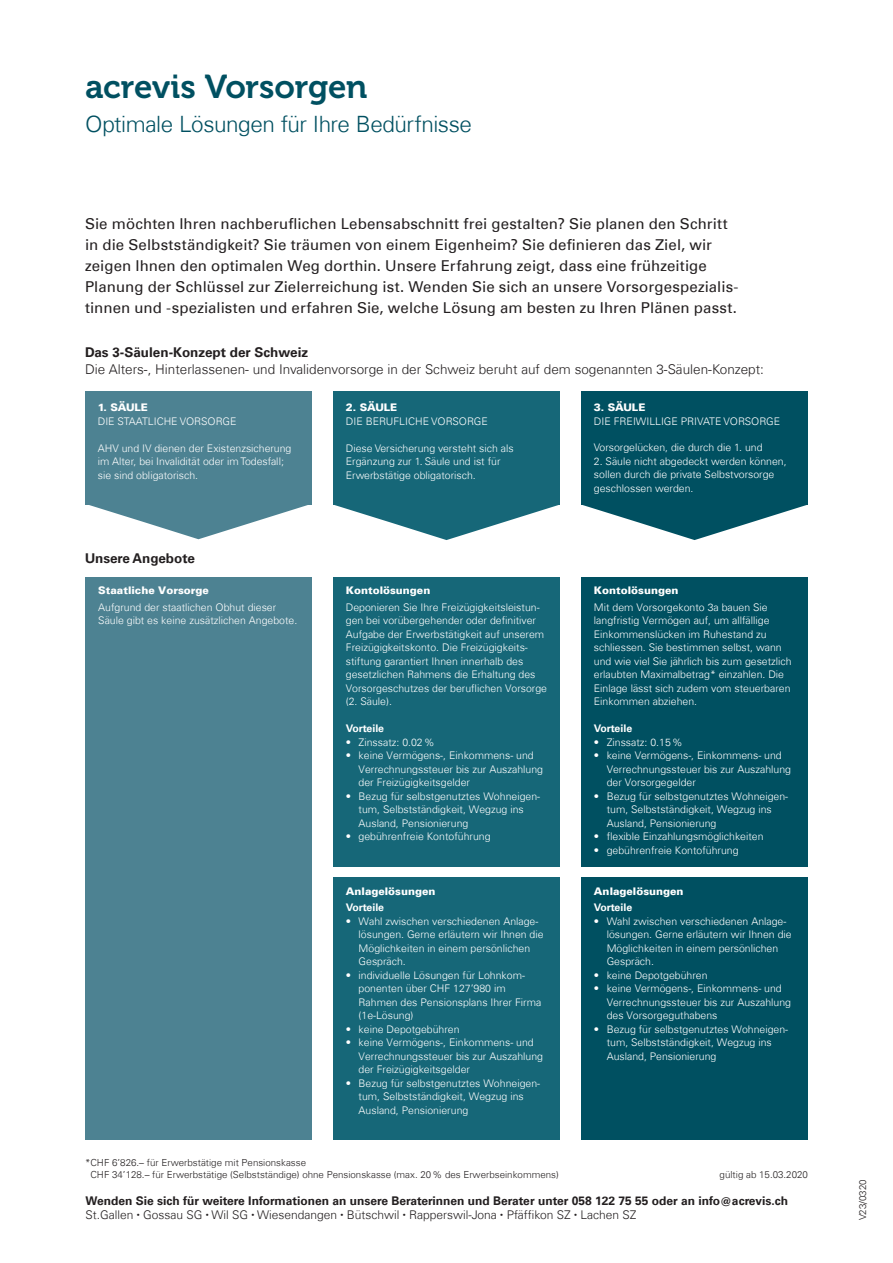
<style>
.page{position:relative;width:893px;height:1263px;background:#fff}
.page>*{position:absolute;margin:0;border:0;box-sizing:border-box;transform-origin:0 0}
.t1{font:33px "Museo 700";letter-spacing:-.01em;color:#005061}
.t2{font:300 22.5px "Univers Com 45";letter-spacing:-.02em;color:#005061}
.t3{font:15px/21px "Univers Com 55 Roman";letter-spacing:.01em;color:#231f20}
.t4{font:300 13.5px "Univers Com 45";color:#231f20}
.t5{font:700 13.5px "Univers Com 65";color:#231f20}
.t6{font:700 12px "Univers Com 65";color:#231f20}
.t7{font:300 12px "Univers Com 45";color:#231f20}
.t8{font:300 10.5px/13.5px "Univers Com 45";color:#fff}
.t9{font:900 10.5px "Univers Com 75";color:#fff}
.t10{font:700 10.5px "Univers Com 65";color:#fff}
.t11{font:300 9.75px/12px "Univers Com 45";color:#231f20}
.s1{font-size:6px}
</style>
<div class="page">
<div style="left:86px;top:577px;width:226px;height:563px;background:#4d8292"></div>
<div style="left:333px;top:577px;width:227px;height:290px;background:#166778"></div>
<div style="left:333px;top:877px;width:227px;height:263px;background:#166778"></div>
<div style="left:581px;top:577px;width:227px;height:290px;background:#005061"></div>
<div style="left:581px;top:877px;width:227px;height:263px;background:#005061"></div>
<div style="left:85px;top:391px;width:227px;height:113px;background:#4d8292"></div>
<svg style="left:85px;top:504px;width:227px;height:35px"></svg>
<div style="left:333px;top:391px;width:227px;height:113px;background:#166778"></div>
<svg style="left:333px;top:504px;width:227px;height:36px"></svg>
<div style="left:581px;top:391px;width:227px;height:113px;background:#005061"></div>
<svg style="left:581px;top:504px;width:227px;height:36px"></svg>
<h1 class="t1" style="left:85px;top:68px;width:284px">acrevis Vorsorgen</h1>
<h2 class="t2" style="left:85px;top:111px;width:388px">Optimale Lösungen für Ihre Bedürfnisse</h2>
<p class="t3" style="left:85px;top:214px;width:655px">Sie möchten Ihren nachberuflichen Lebensabschnitt frei gestalten? Sie planen den Schritt in die Selbstständigkeit? Sie träumen von einem Eigenheim? Sie definieren das Ziel, wir zeigen Ihnen den optimalen Weg dorthin. Unsere Erfahrung zeigt, dass eine frühzeitige Planung der Schlüssel zur Zielerreichung ist. Wenden Sie sich an unsere Vorsorgespezialis&shy;tinnen und -spezialisten und erfahren Sie, welche Lösung am besten zu Ihren Plänen passt.</p>
<p class="t5" style="left:85px;top:344px;width:225px">Das 3-Säulen-Konzept der Schweiz</p>
<p class="t4" style="left:85px;top:361px;width:680px">Die Alters-, Hinterlassenen- und Invalidenvorsorge in der Schweiz beruht auf dem sogenannten 3-Säulen-Konzept:</p>
<p class="t9" style="left:98px;top:401px;width:52px">1. SÄULE</p>
<p class="t8" style="left:98px;top:414px;width:140px">DIE STAATLICHE VORSORGE</p>
<p class="t8" style="left:98px;top:441px;width:195px">AHV und IV dienen der Existenzsicherung im Alter, bei Invalidität oder im Todesfall; sie sind obligatorisch.</p>
<p class="t5" style="left:85px;top:550px;width:111px">Unsere Angebote</p>
<p class="t9" style="left:98px;top:584px;width:112px">Staatliche Vorsorge</p>
<p class="t8" style="left:98px;top:600px;width:200px">Aufgrund der staatlichen Obhut dieser<br>Säule gibt es keine zusätzlichen Angebote.</p>
<p class="t9" style="left:346px;top:401px;width:53px">2. SÄULE</p>
<p class="t8" style="left:346px;top:414px;width:143px">DIE BERUFLICHE VORSORGE</p>
<p class="t8" style="left:346px;top:441px;width:169px">Diese Versicherung versteht sich als<br>Ergänzung zur 1. Säule und ist für<br>Erwerbstätige obligatorisch.</p>
<p class="t9" style="left:346px;top:584px;width:86px">Kontolösungen</p>
<p class="t8" style="left:346px;top:600px;width:203px">Deponieren Sie Ihre Freizügigkeitsleistun&shy;gen bei vorübergehender oder definitiver Aufgabe der Erwerbstätigkeit auf unserem Freizügigkeitskonto. Die Freizügigkeits&shy;stiftung garantiert Ihnen innerhalb des gesetzlichen Rahmens die Erhaltung des Vorsorgeschutzes der beruflichen Vorsorge (2. Säule).</p>
<p class="t10" style="left:346px;top:722px;width:40px">Vorteile</p>
<p class="t8" style="left:346px;top:735px;width:90px">• Zinssatz: 0.02%</p>
<p class="t8" style="left:359px;top:749px;width:186px;text-indent:-13px">• keine Vermögens-, Einkommens- und<br>Verrechnungssteuer bis zur Auszahlung der Freizügigkeitsgelder</p>
<p class="t8" style="left:359px;top:789px;width:183px;text-indent:-13px">• Bezug für selbstgenutztes Wohneigen&shy;tum, Selbstständigkeit, Wegzug ins<br>Ausland, Pensionierung</p>
<p class="t8" style="left:346px;top:830px;width:146px">• gebührenfreie Kontoführung</p>
<p class="t9" style="left:346px;top:884px;width:91px">Anlagelösungen</p>
<p class="t10" style="left:346px;top:901px;width:40px">Vorteile</p>
<p class="t8" style="left:359px;top:914px;width:186px;text-indent:-13px">• Wahl zwischen verschiedenen Anlage&shy;lösungen. Gerne erläutern wir Ihnen die<br>Möglichkeiten in einem persönlichen<br>Gespräch.</p>
<p class="t8" style="left:359px;top:968px;width:184px;text-indent:-13px">• individuelle Lösungen für Lohnkom&shy;ponenten über CHF 127’980 im<br>Rahmen des Pensionsplans Ihrer Firma (1e-Lösung)</p>
<p class="t8" style="left:346px;top:1022px;width:115px">• keine Depotgebühren</p>
<p class="t8" style="left:359px;top:1036px;width:186px;text-indent:-13px">• keine Vermögens-, Einkommens- und<br>Verrechnungssteuer bis zur Auszahlung der Freizügigkeitsgelder</p>
<p class="t8" style="left:359px;top:1076px;width:183px;text-indent:-13px">• Bezug für selbstgenutztes Wohneigen&shy;tum, Selbstständigkeit, Wegzug ins<br>Ausland, Pensionierung</p>
<p class="t9" style="left:594px;top:401px;width:53px">3. SÄULE</p>
<p class="t8" style="left:594px;top:414px;width:188px">DIE FREIWILLIGE PRIVATE VORSORGE</p>
<p class="t8" style="left:594px;top:441px;width:170px">Vorsorgelücken, die durch die 1. und</p>
<p class="t8" style="left:594px;top:454px;width:194px">2. Säule nicht abgedeckt werden können, sollen durch die private Selbstvorsorge geschlossen werden.</p>
<p class="t9" style="left:594px;top:584px;width:86px">Kontolösungen</p>
<p class="t8" style="left:594px;top:600px;width:199px">Mit dem Vorsorgekonto 3a bauen Sie langfristig Vermögen auf, um allfällige Einkommenslücken im Ruhestand zu schliessen. Sie bestimmen selbst, wann und wie viel Sie jährlich bis zum gesetzlich erlaubten Maximalbetrag* einzahlen. Die Einlage lässt sich zudem vom steuerbaren Einkommen abziehen.</p>
<p class="t10" style="left:594px;top:722px;width:40px">Vorteile</p>
<p class="t8" style="left:594px;top:735px;width:90px">• Zinssatz: 0.15%</p>
<p class="t8" style="left:607px;top:749px;width:186px;text-indent:-13px">• keine Vermögens-, Einkommens- und<br>Verrechnungssteuer bis zur Auszahlung der Vorsorgegelder</p>
<p class="t8" style="left:607px;top:789px;width:183px;text-indent:-13px">• Bezug für selbstgenutztes Wohneigen&shy;tum, Selbstständigkeit, Wegzug ins<br>Ausland, Pensionierung</p>
<p class="t8" style="left:594px;top:830px;width:171px">• flexible Einzahlungsmöglichkeiten</p>
<p class="t8" style="left:594px;top:843px;width:146px">• gebührenfreie Kontoführung</p>
<p class="t9" style="left:594px;top:884px;width:91px">Anlagelösungen</p>
<p class="t10" style="left:594px;top:901px;width:40px">Vorteile</p>
<p class="t8" style="left:607px;top:914px;width:186px;text-indent:-13px">• Wahl zwischen verschiedenen Anlage&shy;lösungen. Gerne erläutern wir Ihnen die<br>Möglichkeiten in einem persönlichen<br>Gespräch.</p>
<p class="t8" style="left:594px;top:968px;width:115px">• keine Depotgebühren</p>
<p class="t8" style="left:607px;top:982px;width:186px;text-indent:-13px">• keine Vermögens-, Einkommens- und<br>Verrechnungssteuer bis zur Auszahlung des Vorsorgeguthabens</p>
<p class="t8" style="left:607px;top:1022px;width:183px;text-indent:-13px">• Bezug für selbstgenutztes Wohneigen&shy;tum, Selbstständigkeit, Wegzug ins<br>Ausland, Pensionierung</p>
<p class="t11" style="left:90px;top:1157px;width:470px;text-indent:-5px">*CHF 6’826.– für Erwerbstätige mit Pensionskasse<br>CHF 34’128.– für Erwerbstätige (Selbstständige) ohne Pensionskasse (max. 20% des Erwerbseinkommens)</p>
<p class="t11" style="left:720px;top:1169px;width:90px">gültig ab 15.03.2020</p>
<p class="t6" style="left:86px;top:1193px;width:704px">Wenden Sie sich für weitere Informationen an unsere Beraterinnen und Berater unter 058 122 75 55 oder an info@acrevis.ch</p>
<p class="t7" style="left:86px;top:1207px;width:552px">St.Gallen <span class="s1">•</span> Gossau SG <span class="s1">•</span> Wil SG <span class="s1">•</span> Wiesendangen <span class="s1">•</span> Bütschwil <span class="s1">•</span> Rapperswil-Jona <span class="s1">•</span> Pfäffikon SZ <span class="s1">•</span> Lachen SZ</p>
<p class="t11" style="left:856px;top:1220px;width:43px;rotate:-90deg">V23/0320</p>
</div>
